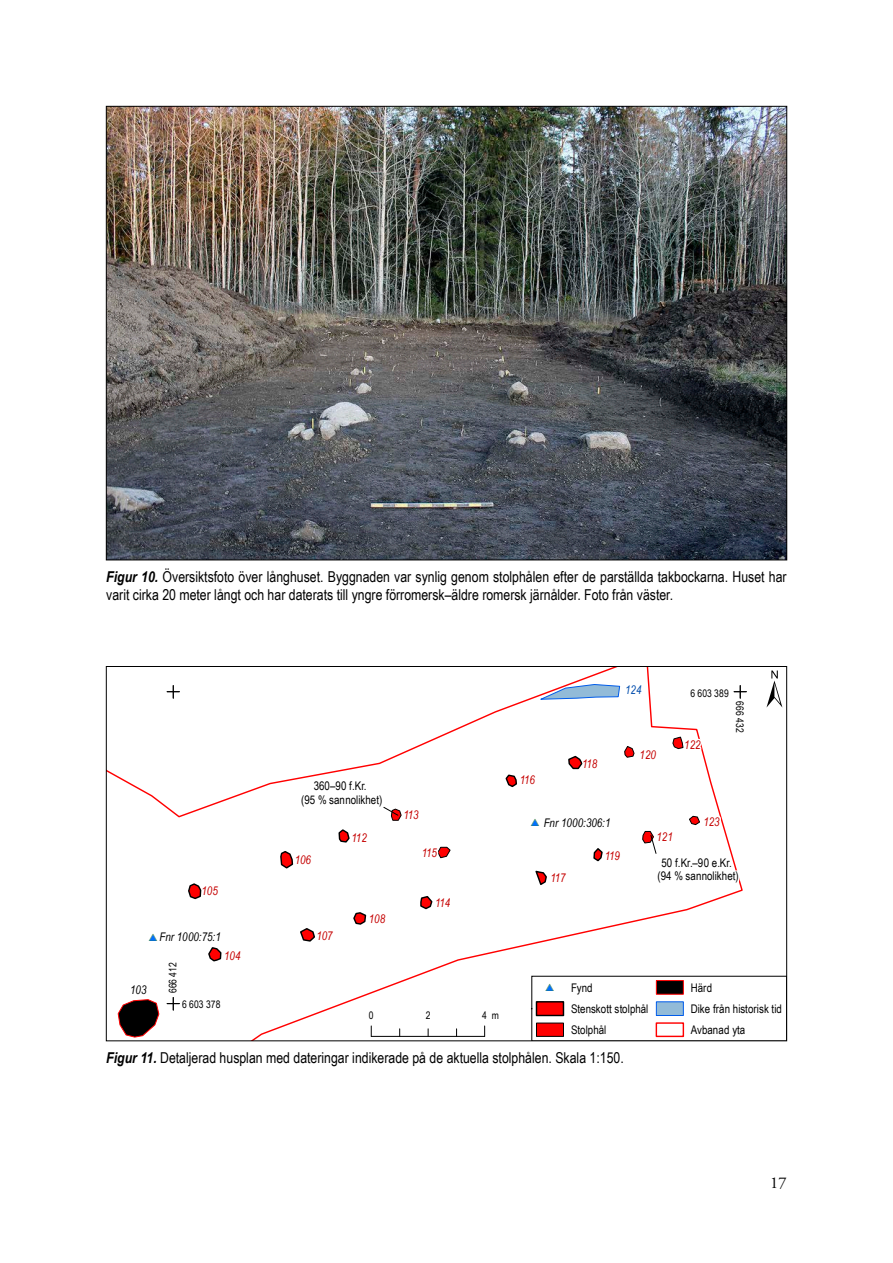
<style>
.page{position:relative;width:893px;height:1263px;background:#fff}
.page>*{position:absolute;margin:0;border:0;box-sizing:border-box;transform-origin:0 0}
.t1{font:52.65px "ESRI North";color:#000}
.t2{font:16.5px "Adobe Garamond Pro";color:#000}
.t3{font:15px/18px "Arial Narrow";color:#000}
.t4{font:12.3px "ESRI Default Marker";color:#0070ff}
.t5{font:11.85px/21px "Arial Narrow";color:#000;text-align:center}
.t6{font:italic 11.85px "Arial Narrow";color:#c50000}
.t7{font:italic 11.85px "Arial Narrow";color:#000}
.t8{font:italic 11.85px "Arial Narrow";color:#004cac}
.t9{font:10.5px "Arial Narrow";letter-spacing:-.01em;color:#000}
.s1{font-weight:700;font-style:italic}
.s2{font-family:"ESRI Default Marker";font-style:normal;font-size:12.3px;color:#0070ff}
.s3{font-family:"ESRI Default Marker";font-style:normal;font-size:12.3px;color:#2c7400}
.s4{color:#2c7400}
</style>
<div class="page">
<img style="left:108px;top:108px;width:677px;height:450px">
<svg style="left:108px;top:668px;width:636px;height:371px"></svg>
<svg style="left:167px;top:685px;width:12px;height:13px"></svg>
<svg style="left:540px;top:676px;width:105px;height:24px"></svg>
<svg style="left:187px;top:882px;width:34px;height:18px"></svg>
<svg style="left:567px;top:755px;width:33px;height:17px"></svg>
<svg style="left:419px;top:889px;width:35px;height:22px"></svg>
<svg style="left:352px;top:908px;width:37px;height:19px"></svg>
<svg style="left:672px;top:685px;width:75px;height:68px"></svg>
<svg style="left:642px;top:814px;width:100px;height:73px"></svg>
<svg style="left:624px;top:745px;width:35px;height:17px"></svg>
<svg style="left:505px;top:769px;width:34px;height:19px"></svg>
<svg style="left:299px;top:927px;width:40px;height:17px"></svg>
<svg style="left:534px;top:867px;width:37px;height:19px"></svg>
<svg style="left:592px;top:846px;width:33px;height:17px"></svg>
<svg style="left:279px;top:777px;width:172px;height:92px"></svg>
<svg style="left:117px;top:929px;width:128px;height:109px"></svg>
<svg style="left:541px;top:812px;width:72px;height:22px"></svg>
<hr style="left:371px;top:1036px;width:114px;height:1px;background:#000">
<svg style="left:531px;top:976px;width:254px;height:63px"></svg>
<p class="t3" style="left:106px;top:567px;width:682px"><span class="s1">Figur 10.</span> Översiktsfoto över långhuset. Byggnaden var synlig genom stolphålen efter de parställda takbockarna. Huset har varit cirka 20 meter långt och har daterats till yngre förromersk–äldre romersk järnålder. Foto från väster.</p>
<p class="t6" style="left:202px;top:883px;width:18px">105</p>
<p class="t7" style="left:149px;top:928px;width:74px"><span class="s2">#</span><span class="s3">*</span> Fnr 1000:75:1</p>
<p class="t7" style="left:130px;top:981px;width:18px">103</p>
<p class="t9" style="left:165px;top:993px;width:33px;rotate:-90deg">666 412</p>
<p class="t6" style="left:224px;top:948px;width:18px">104</p>
<p class="t9" style="left:182px;top:996px;width:40px">6 603 378</p>
<p class="t5" style="left:301px;top:778px;width:83px;line-height:13.6px">360–90 f.Kr.<br>(95 % sannolikhet)</p>
<p class="t6" style="left:403px;top:807px;width:17px">113</p>
<p class="t8" style="left:625px;top:681px;width:18px">124</p>
<p class="t6" style="left:520px;top:771px;width:17px">116</p>
<p class="t6" style="left:582px;top:756px;width:17px">118</p>
<p class="t7" style="left:531px;top:815px;width:81px"><span class="s2">#</span><span class="s3">*</span> Fnr 1000:306:1</p>
<p class="t6" style="left:640px;top:746px;width:18px">120</p>
<p class="t6" style="left:352px;top:829px;width:17px">112</p>
<p class="t6" style="left:656px;top:829px;width:18px">121</p>
<p class="t9" style="left:690px;top:685px;width:40px">6 603 389</p>
<p class="t6" style="left:684px;top:736px;width:18px">122</p>
<p class="t9" style="left:747px;top:701px;width:33px;rotate:90deg">666 432</p>
<p class="t6" style="left:703px;top:813px;width:18px">123</p>
<p class="t6" style="left:295px;top:852px;width:18px">106</p>
<p class="t6" style="left:316px;top:928px;width:18px">107</p>
<p class="t6" style="left:369px;top:910px;width:18px">108</p>
<p class="t6" style="left:422px;top:844px;width:17px">115</p>
<p class="t6" style="left:605px;top:847px;width:17px">119</p>
<p class="t6" style="left:435px;top:895px;width:17px">114</p>
<p class="t6" style="left:550px;top:869px;width:17px">117</p>
<p class="t5" style="left:657px;top:855px;width:83px;line-height:13.6px">50 f.Kr.–90 e.Kr. (94 % sannolikhet)</p>
<h1 class="t1" style="left:766px;top:659px;width:17px">±</h1>
<p class="t9" style="left:369px;top:1008px;width:6px">0</p>
<p class="t9" style="left:426px;top:1008px;width:6px">2</p>
<p class="t9" style="left:482px;top:1008px;width:18px">4 m</p>
<p class="t4" style="left:545px;top:979px;width:10px">#<span class="s4">*</span></p>
<p class="t5" style="left:571px;top:977px;width:79px;text-align:left">Fynd<br>Stenskott stolphål<br>Stolphål</p>
<p class="t5" style="left:691px;top:977px;width:93px;text-align:left">Härd<br>Dike från historisk tid<br>Avbanad yta</p>
<p class="t3" style="left:106px;top:1048px;width:519px"><span class="s1">Figur 11.</span> Detaljerad husplan med dateringar indikerade på de aktuella stolphålen. Skala 1:150.</p>
<p class="t2" style="left:770px;top:1173px;width:18px">17</p>
</div>
